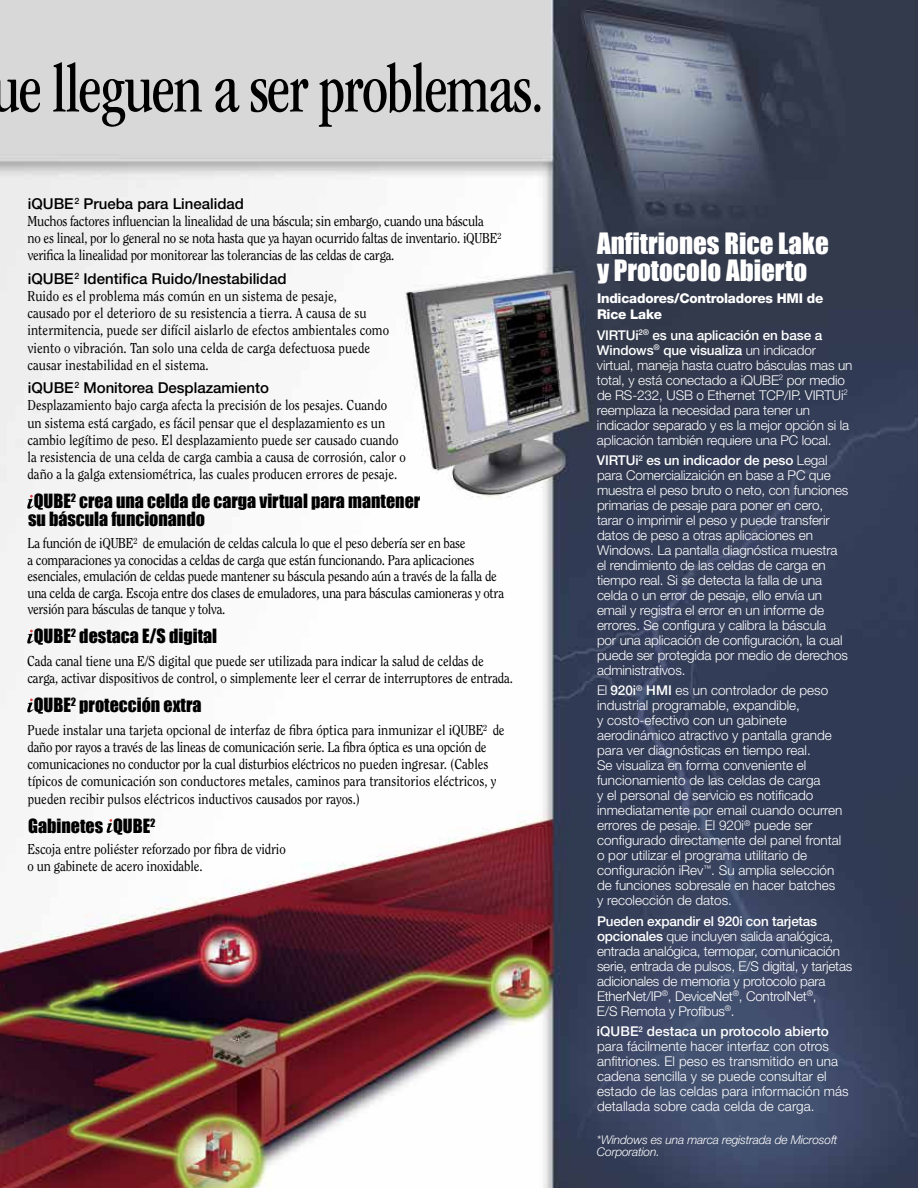
<style>
.page{position:relative;width:918px;height:1188px;background:#fff}
.page>*{position:absolute;margin:0;border:0;box-sizing:border-box;transform-origin:0 0}
.t1{font:condensed 69.75px "ITC Garamond Std";letter-spacing:-.02em;color:#000;scale:.9 1}
.t2{font:27px/27px "Impact";color:#fff}
.t3{font:18px/18px "Impact";color:#000}
.t4{font:500 15px "Helvetica Neue LT Std";color:#000}
.t5{font:14.25px/17.2px "Clearface Std";letter-spacing:-.01em;color:#000;scale:.9 1}
.t6{font:300 13.5px/15px "Helvetica Neue LT Std";letter-spacing:-.01em;color:#fff}
.t7{font:800 13.5px/16.5px "Helvetica Neue LT Std";letter-spacing:-.015em;color:#fff}
.t8{font:italic 300 12px/12px "Helvetica Neue LT Std";letter-spacing:-.015em;color:#fff}
.s1{font-weight:500}
</style>
<div class="page">
<img style="left:0;top:0;width:918px;height:1188px">
<svg style="left:27px;top:495px;width:7px;height:13px"></svg>
<svg style="left:27px;top:630px;width:7px;height:13px"></svg>
<svg style="left:27px;top:699px;width:7px;height:13px"></svg>
<svg style="left:106px;top:819px;width:7px;height:14px"></svg>
<h1 class="t1" style="left:-9px;top:51px;width:616px">ue lleguen a ser problemas.</h1>
<p class="t4" style="left:28px;top:194px;width:218px">iQUBE<sup>2</sup> Prueba para Linealidad</p>
<p class="t5" style="left:27px;top:212px;width:528px">Muchos factores influencian la linealidad de una báscula; sin embargo, cuando una báscula<br>no es lineal, por lo general no se nota hasta que ya hayan ocurrido faltas de inventario. iQUBE² verifica la linealidad por monitorear las tolerancias de las celdas de carga.</p>
<p class="t4" style="left:28px;top:269px;width:260px">iQUBE<sup>2</sup> Identifica Ruido/Inestabilidad</p>
<p class="t5" style="left:27px;top:287px;width:403px">Ruido es el problema más común en un sistema de pesaje,<br>causado por el deterioro de su resistencia a tierra. A causa de su intermitencia, puede ser difícil aislarlo de efectos ambientales como viento o vibración. Tan solo una celda de carga defectuosa puede causar inestabilidad en el sistema.</p>
<p class="t4" style="left:28px;top:379px;width:243px">iQUBE<sup>2</sup> Monitorea Desplazamiento</p>
<p class="t5" style="left:27px;top:397px;width:422px">Desplazamiento bajo carga afecta la precisión de los pesajes. Cuando<br>un sistema está cargado, es fácil pensar que el desplazamiento es un cambio legítimo de peso. El desplazamiento puede ser causado cuando la resistencia de una celda de carga cambia a causa de corrosión, calor o daño a la galga extensiométrica, las cuales producen errores de pesaje.</p>
<p class="t3" style="left:28px;top:492px;width:394px;text-indent:6px">QUBE<sup>2</sup> crea una celda de carga virtual para mantener su báscula funcionando</p>
<p class="t5" style="left:28px;top:535px;width:531px;line-height:16.5px">La función de iQUBE² de emulación de celdas calcula lo que el peso debería ser en base<br>a comparaciones ya conocidas a celdas de carga que están funcionando. Para aplicaciones esenciales, emulación de celdas puede mantener su báscula pesando aún a través de la falla de una celda de carga. Escoja entre dos clases de emuladores, una para básculas camioneras y otra versión para básculas de tanque y tolva.</p>
<p class="t3" style="left:34px;top:627px;width:185px">QUBE<sup>2</sup> destaca E/S digital</p>
<p class="t5" style="left:27px;top:652px;width:541px">Cada canal tiene una E/S digital que puede ser utilizada para indicar la salud de celdas de carga, activar dispositivos de control, o simplemente leer el cerrar de interruptores de entrada.</p>
<p class="t3" style="left:34px;top:695px;width:169px">QUBE<sup>2</sup> protección extra</p>
<p class="t5" style="left:27px;top:721px;width:532px">Puede instalar una tarjeta opcional de interfaz de fibra óptica para inmunizar el iQUBE² de daño por rayos a través de las lineas de comunicación serie. La fibra óptica es una opción de comunicaciones no conductor por la cual disturbios eléctricos no pueden ingresar. (Cables típicos de comunicación son conductores metales, caminos para transitorios eléctricos, y pueden recibir pulsos eléctricos inductivos causados por rayos.)</p>
<p class="t3" style="left:28px;top:816px;width:129px">Gabinetes QUBE<sup>2</sup></p>
<p class="t5" style="left:27px;top:841px;width:289px;line-height:16.5px">Escoja entre poliéster reforzado por fibra de vidrio o un gabinete de acero inoxidable.</p>
<h2 class="t2" style="left:597px;top:229px;width:233px">Anfitriones Rice Lake y Protocolo Abierto</h2>
<p class="t7" style="left:597px;top:290px;width:228px">Indicadores/Controladores HMI de<br>Rice Lake</p>
<p class="t6" style="left:597px;top:327px;width:257px"><span class="s1">VIRTUi</span><sup>2®</sup> <span class="s1">es una aplicación en base a Windows</span><sup>®</sup> <span class="s1">que visualiza</span> un indicador virtual, maneja hasta cuatro básculas mas un total, y está conectado a iQUBE<sup>2</sup> por medio de RS-232, USB o Ethernet TCP/IP. VIRTUi<sup>2 </sup>reemplaza la necesidad para tener un indicador separado y es la mejor opción si la aplicación también requiere una PC local.</p>
<p class="t6" style="left:597px;top:452px;width:253px"><span class="s1">VIRTUi</span><sup>2</sup> <span class="s1">es un indicador de peso</span> Legal para Comercializaición en base a PC que muestra el peso bruto o neto, con funciones primarias de pesaje para poner en cero, tarar o imprimir el peso y puede transferir datos de peso a otras aplicaciones en Windows. La pantalla diagnóstica muestra el rendimiento de las celdas de carga en tiempo real. Si se detecta la falla de una celda o un error de pesaje, ello envía un email y registra el error en un informe de errores. Se configura y calibra la báscula por una aplicación de configuración, la cual puede ser protegida por medio de derechos administrativos.</p>
<p class="t6" style="left:597px;top:683px;width:247px">El <span class="s1">920i</span><sup>®</sup> <span class="s1">HMI</span> es un controlador de peso industrial programable, expandible,<br>y costo-efectivo con un gabinete aerodinámico atractivo y pantalla grande para ver diagnósticas en tiempo real.<br>Se visualiza en forma conveniente el funcionamiento de las celdas de carga<br>y el personal de servicio es notificado inmediatamente por email cuando ocurren errores de pesaje. El 920i<sup>®</sup> puede ser configurado directamente del panel frontal o por utilizar el programa utilitario de configuración iRev<sup>™</sup>. Su amplia selección de funciones sobresale en hacer batches y recolección de datos.</p>
<p class="t6" style="left:597px;top:913px;width:257px"><span class="s1">Pueden expandir el 920i con tarjetas opcionales</span> que incluyen salida analógica, entrada analógica, termopar, comunicación serie, entrada de pulsos, E/S digital, y tarjetas adicionales de memoria y protocolo para EtherNet/IP<sup>®</sup>, DeviceNet<sup>®</sup>, ControlNet<sup>®</sup>,<br>E/S Remota y Profibus<sup>®</sup>.</p>
<p class="t6" style="left:597px;top:1024px;width:253px"><span class="s1">iQUBE</span><sup>2</sup> <span class="s1">destaca un protocolo abierto </span>para fácilmente hacer interfaz con otros anfitriones. El peso es transmitido en una cadena sencilla y se puede consultar el estado de las celdas para información más detallada sobre cada celda de carga.</p>
<p class="t8" style="left:597px;top:1133px;width:242px">*Windows es una marca registrada de Microsoft<br>Corporation.</p>
</div>
